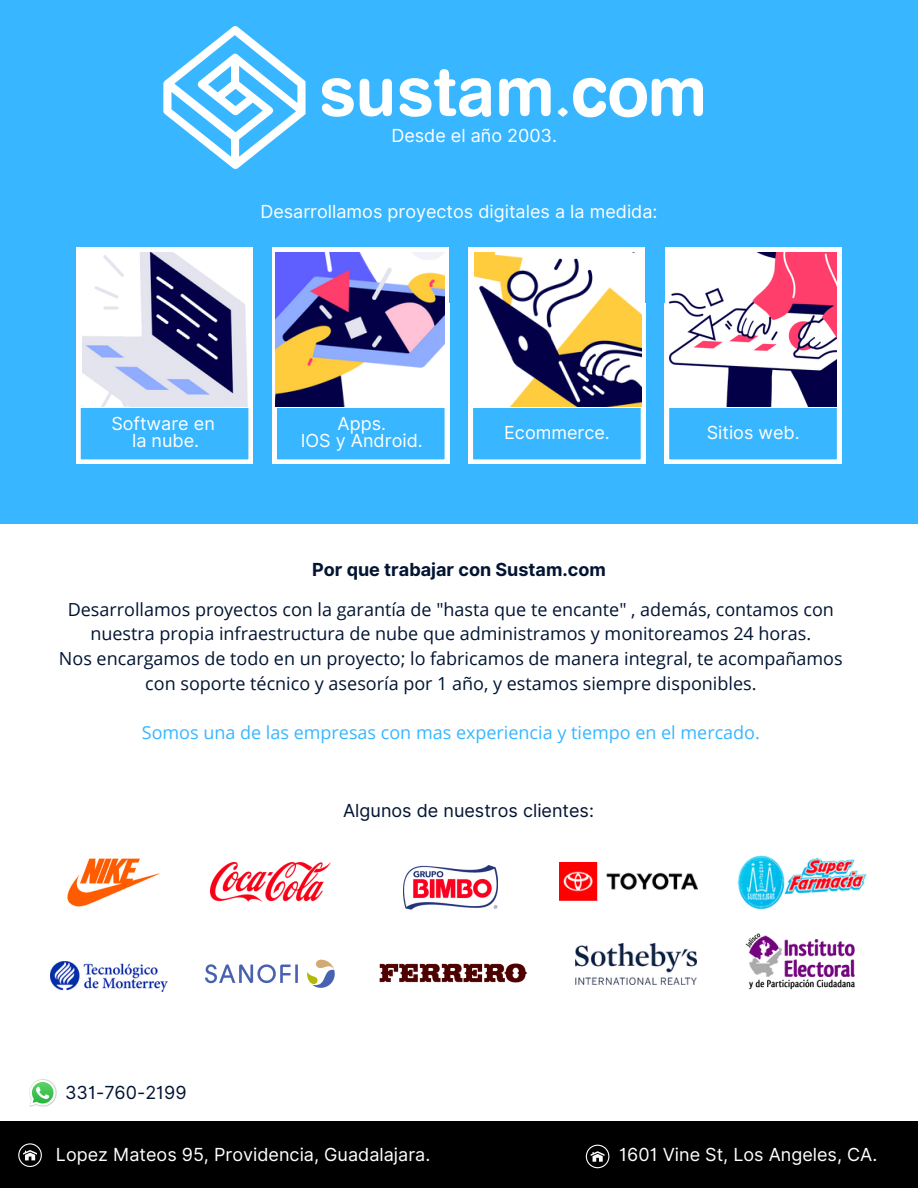
<style>
.page{position:relative;width:918px;height:1188px;background:#38b6ff}
.page>*{position:absolute;margin:0;border:0;box-sizing:border-box;transform-origin:0 0}
.t1{font:18px/24.8px "Open Sans";color:#021432;text-align:center}
.t2{font:18px/16.8px "Inter";color:#fff;text-align:center}
.t3{font:18px "Open Sans";color:#38b6ff}
.t4{font:18px "Inter";color:#021432}
.t5{font:700 18px "Inter";color:#021432}
</style>
<div class="page">
<svg style="left:322px;top:78px;width:32px;height:39px"></svg>
<svg style="left:360px;top:79px;width:32px;height:38px"></svg>
<svg style="left:400px;top:69px;width:91px;height:48px"></svg>
<svg style="left:499px;top:78px;width:52px;height:38px"></svg>
<svg style="left:558px;top:107px;width:9px;height:10px"></svg>
<svg style="left:573px;top:78px;width:130px;height:39px"></svg>
<svg style="left:163px;top:26px;width:143px;height:143px"></svg>
<div style="left:0;top:1121px;width:918px;height:67px;background:#000"></div>
<svg style="left:18px;top:1143px;width:24px;height:24px"></svg>
<div style="left:76px;top:247px;width:177px;height:161px;background:#fff"></div>
<svg style="left:76px;top:382px;width:177px;height:82px"></svg>
<div style="left:272px;top:247px;width:177px;height:161px;background:#fff"></div>
<svg style="left:272px;top:303px;width:177px;height:161px"></svg>
<div style="left:469px;top:247px;width:176px;height:161px;background:#fff"></div>
<svg style="left:469px;top:406px;width:176px;height:58px"></svg>
<div style="left:665px;top:247px;width:176px;height:161px;background:#fff"></div>
<svg style="left:665px;top:303px;width:176px;height:161px"></svg>
<div style="left:0;top:524px;width:918px;height:597px;background:#fff"></div>
<svg style="left:586px;top:1145px;width:23px;height:23px"></svg>
<img style="left:210px;top:863px;width:121px;height:39px">
<img style="left:404px;top:865px;width:93px;height:44px">
<img style="left:559px;top:862px;width:139px;height:39px">
<img style="left:737px;top:856px;width:130px;height:54px">
<img style="left:50px;top:961px;width:117px;height:30px">
<img style="left:205px;top:960px;width:130px;height:28px">
<img style="left:379px;top:964px;width:149px;height:19px">
<img style="left:576px;top:943px;width:120px;height:42px">
<img style="left:67px;top:858px;width:93px;height:49px">
<img style="left:745px;top:933px;width:110px;height:57px">
<img style="left:29px;top:1079px;width:28px;height:28px">
<svg style="left:30px;top:1080px;width:26px;height:26px"></svg>
<img style="left:275px;top:252px;width:169px;height:154px">
<img style="left:82px;top:252px;width:165px;height:154px">
<img style="left:670px;top:252px;width:166px;height:154px">
<img style="left:474px;top:252px;width:168px;height:154px">
<p class="t2" style="left:391px;top:127px;width:167px">Desde el año 2003.</p>
<p class="t2" style="left:260px;top:204px;width:399px">Desarrollamos proyectos digitales a la medida:</p>
<p class="t2" style="left:111px;top:415px;width:105px">Software en la nube.</p>
<p class="t2" style="left:301px;top:415px;width:123px">Apps.<br>IOS y Android.</p>
<p class="t2" style="left:504px;top:424px;width:107px">Ecommerce.</p>
<p class="t2" style="left:707px;top:424px;width:95px">Sitios web.</p>
<p class="t5" style="left:312px;top:559px;width:295px">Por que trabajar con Sustam.com</p>
<p class="t1" style="left:59px;top:596px;width:785px">Desarrollamos proyectos con la garantía de "hasta que te encante" , además, contamos con nuestra propia infraestructura de nube que administramos y monitoreamos 24 horas.<br>Nos encargamos de todo en un proyecto; lo fabricamos de manera integral, te acompañamos con soporte técnico y asesoría por 1 año, y estamos siempre disponibles.</p>
<p class="t3" style="left:142px;top:720px;width:620px">Somos una de las empresas con mas experiencia y tiempo en el mercado.</p>
<p class="t4" style="left:343px;top:800px;width:252px">Algunos de nuestros clientes:</p>
<p class="t4" style="left:65px;top:1081px;width:123px">331-760-2199</p>
<p class="t2" style="left:56px;top:1146px;width:376px">Lopez Mateos 95, Providencia, Guadalajara.</p>
<p class="t2" style="left:619px;top:1146px;width:260px">1601 Vine St, Los Angeles, CA.</p>
</div>
